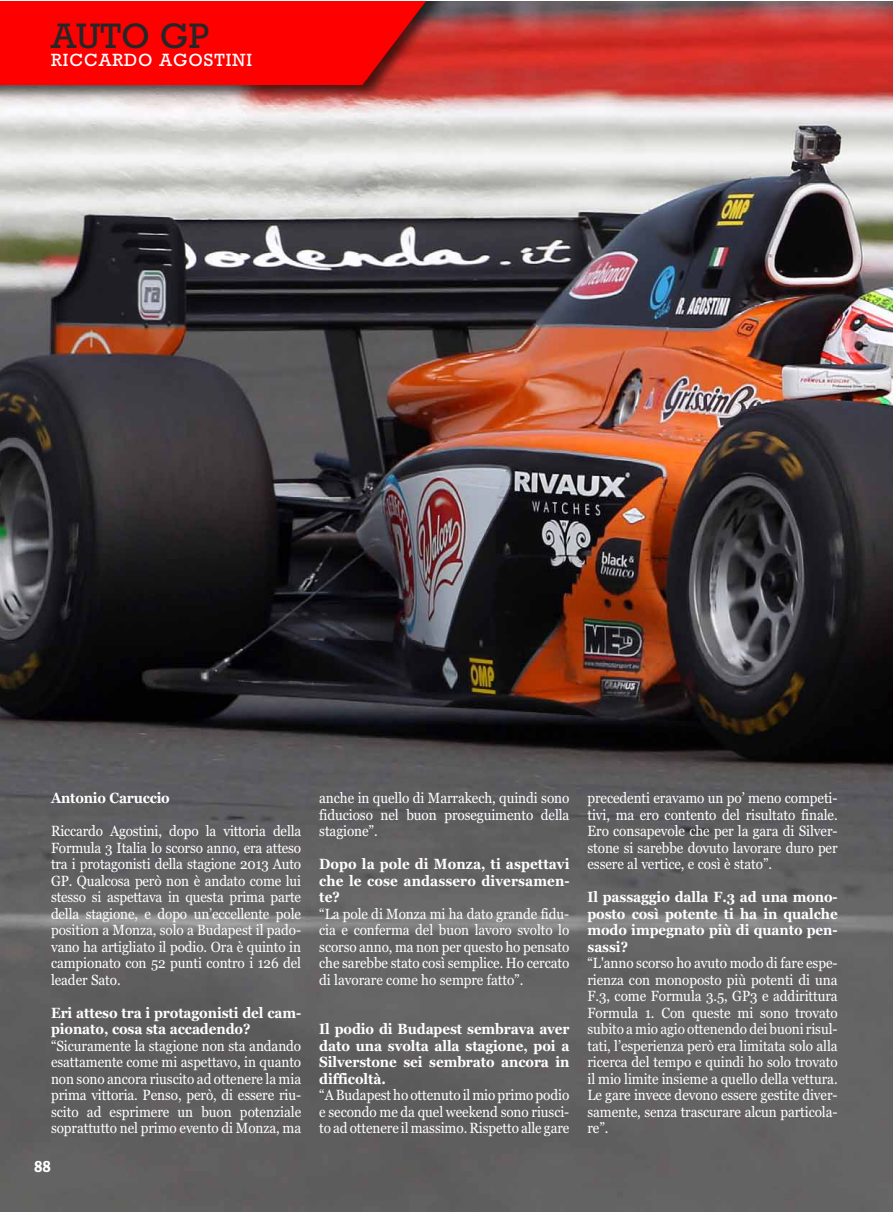
<style>
.page{position:relative;width:893px;height:1212px;background:#fff}
.page>*{position:absolute;margin:0;border:0;box-sizing:border-box;transform-origin:0 0}
.t1{font:36px "Rockwell Std";color:#272627}
.t2{font:18px "Rockwell Std";letter-spacing:.055em;color:#fff}
.t3{font:16.5px "ITC Franklin Gothic Std Dm Cd";color:#fff}
.t4{font:14.7px/16.5px "Georgia";letter-spacing:-.005em;color:#fff;text-align:justify;scale:.92 1}
.t5{font:700 14.7px/16.5px "Georgia";letter-spacing:-.005em;color:#fff;text-align:justify;scale:.92 1}
</style>
<div class="page">
<img style="left:0;top:1px;width:892px;height:1211px">
<img style="left:0;top:1px;width:453px;height:104px">
<svg style="left:0;top:1px;width:434px;height:84px;background:#f60303"></svg>
<h1 class="t1" style="left:51px;top:15px;width:160px">AUTO GP</h1>
<p class="t2" style="left:51px;top:50px;width:202px">RICCARDO AGOSTINI</p>
<p class="t5" style="left:51px;top:790px;width:131px">Antonio Caruccio</p>
<p class="t4" style="left:51px;top:823px;width:273px">Riccardo Agostini, dopo la vittoria della Formula 3 Italia lo scorso anno, era atteso tra i protagonisti della stagione 2013 Auto GP. Qualcosa però non è andato come lui stesso si aspettava in questa prima parte della stagione, e dopo un’eccellente pole position a Monza, solo a Budapest il pado&shy;vano ha artigliato il podio. Ora è quinto in campionato con 52 punti contro i 126 del leader Sato.</p>
<p class="t5" style="left:51px;top:1004px;width:273px">Eri atteso tra i protagonisti del cam&shy;pionato, cosa sta accadendo?</p>
<p class="t4" style="left:51px;top:1038px;width:273px">“Sicuramente la stagione non sta andando esattamente come mi aspettavo, in quanto non sono ancora riuscito ad ottenere la mia prima vittoria. Penso, però, di essere riu&shy;scito ad esprimere un buon potenziale soprattutto nel primo evento di Monza, ma</p>
<p class="t3" style="left:34px;top:1157px;width:18px">88</p>
<p class="t4" style="left:319px;top:790px;width:273px">anche in quello di Marrakech, quindi sono fiducioso nel buon proseguimento della stagione”.</p>
<p class="t5" style="left:319px;top:856px;width:274px">Dopo la pole di Monza, ti aspettavi che le cose andassero diversamen&shy;te?</p>
<p class="t4" style="left:319px;top:906px;width:273px">“La pole di Monza mi ha dato grande fidu&shy;cia e conferma del buon lavoro svolto lo scorso anno, ma non per questo ho pensato che sarebbe stato così semplice. Ho cercato di lavorare come ho sempre fatto”.</p>
<p class="t5" style="left:319px;top:1021px;width:274px">Il podio di Budapest sembrava aver dato una svolta alla stagione, poi a Silverstone sei sembrato ancora in difficoltà.</p>
<p class="t4" style="left:319px;top:1087px;width:273px">“A Budapest ho ottenuto il mio primo podio e secondo me da quel weekend sono riusci&shy;to ad ottenere il massimo. Rispetto alle gare</p>
<p class="t4" style="left:587px;top:790px;width:273px">precedenti eravamo un po’ meno competi&shy;tivi, ma ero contento del risultato finale.<br>Ero consapevole che per la gara di Silver&shy;stone si sarebbe dovuto lavorare duro per essere al vertice, e così è stato”.</p>
<p class="t5" style="left:587px;top:889px;width:273px">Il passaggio dalla F.3 ad una mono&shy;posto così potente ti ha in qualche modo impegnato più di quanto pen&shy;sassi?</p>
<p class="t4" style="left:587px;top:955px;width:273px">“L'anno scorso ho avuto modo di fare espe&shy;rienza con monoposto più potenti di una F.3, come Formula 3.5, GP3 e addirittura Formula 1. Con queste mi sono trovato subito a mio agio ottenendo dei buoni risul&shy;tati, l’esperienza però era limitata solo alla ricerca del tempo e quindi ho solo trovato il mio limite insieme a quello della vettura.<br>Le gare invece devono essere gestite diver&shy;samente, senza trascurare alcun particola&shy;re”.</p>
</div>
